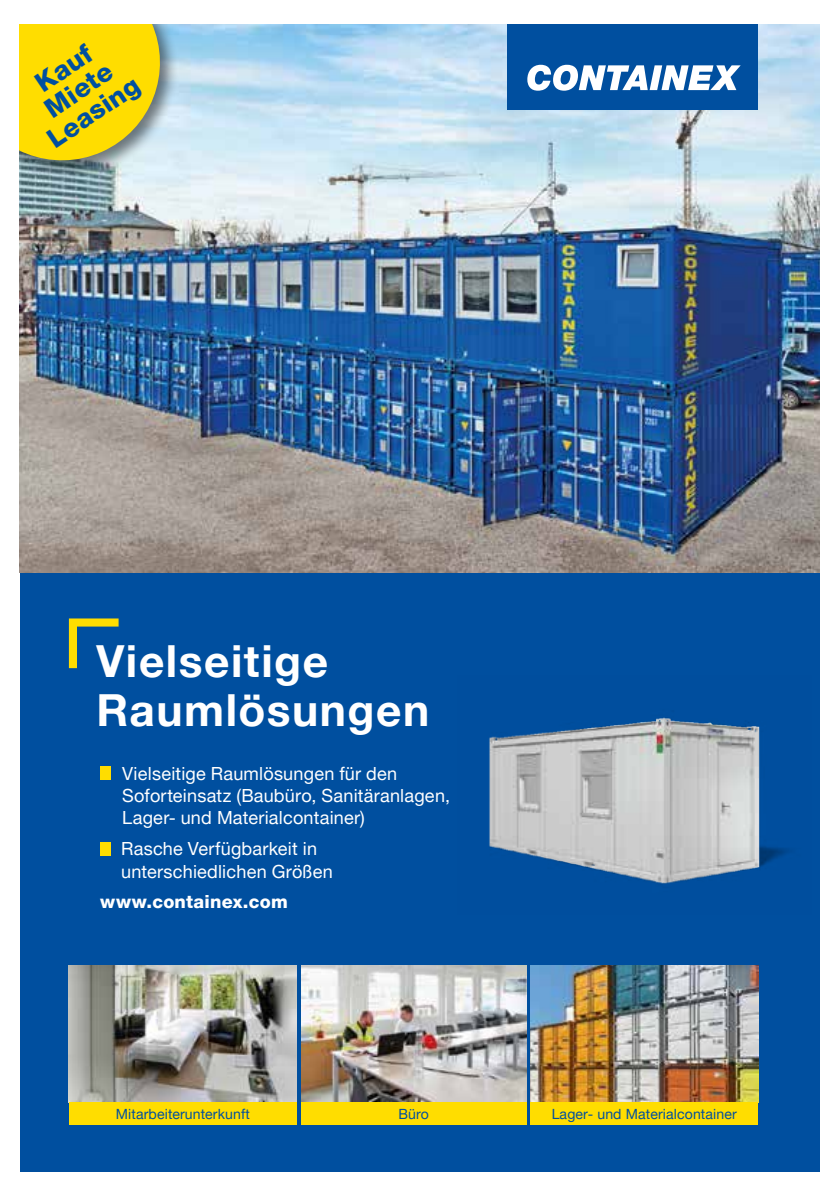
<style>
.page{position:relative;width:834px;height:1191px;background:#fff}
.page>*{position:absolute;margin:0;border:0;box-sizing:border-box;transform-origin:0 0}
.t1{font:700 44.2px/48.2px "Hxlvetica Neue LTW1 G";letter-spacing:.035em;color:#fff}
.t2{font:800 26.4px/26.4px "Hxlvetica Neue LTW1 G";color:#004f9f;text-align:center}
.t3{font:18px/22px "Hxlvetica Neue LTW1 G";letter-spacing:.01em;color:#fff}
.t4{font:800 18px "Hxlvetica Neue LTW1 G";letter-spacing:.015em;color:#fff}
.t5{font:14px "Hxlvetica Neue LTW1 G";letter-spacing:.01em;color:#004f9f}
</style>
<div class="page">
<div style="left:20px;top:24px;width:799px;height:1147px;background:#004f9f"></div>
<img style="left:20px;top:24px;width:799px;height:549px">
<div style="left:507px;top:24px;width:251px;height:85px;background:#004f9f"></div>
<svg style="left:527px;top:65px;width:213px;height:26px"></svg>
<div style="left:20px;top:24px;width:159px;height:155px;background:#000;opacity:.5"></div>
<div style="left:100px;top:767px;width:11px;height:13px;background:#fd0"></div>
<div style="left:100px;top:842px;width:11px;height:13px;background:#fd0"></div>
<img style="left:301px;top:965px;width:225px;height:137px">
<div style="left:301px;top:1102px;width:225px;height:23px;background:#fd0"></div>
<img style="left:69px;top:965px;width:228px;height:137px">
<div style="left:69px;top:1102px;width:228px;height:23px;background:#fd0"></div>
<img style="left:530px;top:965px;width:228px;height:137px">
<div style="left:530px;top:1102px;width:228px;height:23px;background:#fd0"></div>
<img style="left:489px;top:717px;width:300px;height:167px">
<svg style="left:69px;top:618px;width:50px;height:50px"></svg>
<svg style="left:20px;top:24px;width:153px;height:150px;background:#e5d233"></svg>
<h2 class="t2" style="left:13px;top:86px;width:106px;rotate:-34deg">Kauf<br>Miete<br>Leasing</h2>
<h1 class="t1" style="left:96px;top:637px;width:334px">Vielseitige<br>Raumlösungen</h1>
<p class="t3" style="left:122px;top:762px;width:329px">Vielseitige Raumlösungen für den<br>Soforteinsatz (Baubüro, Sanitäranlagen,<br>Lager- und Materialcontainer)</p>
<p class="t3" style="left:121px;top:838px;width:213px">Rasche Verfügbarkeit in unterschiedlichen Größen</p>
<p class="t4" style="left:100px;top:891px;width:189px">www.containex.com</p>
<p class="t5" style="left:116px;top:1105px;width:135px">Mitarbeiterunterkunft</p>
<p class="t5" style="left:398px;top:1105px;width:32px">Büro</p>
<p class="t5" style="left:551px;top:1105px;width:187px">Lager- und Materialcontainer</p>
</div>
